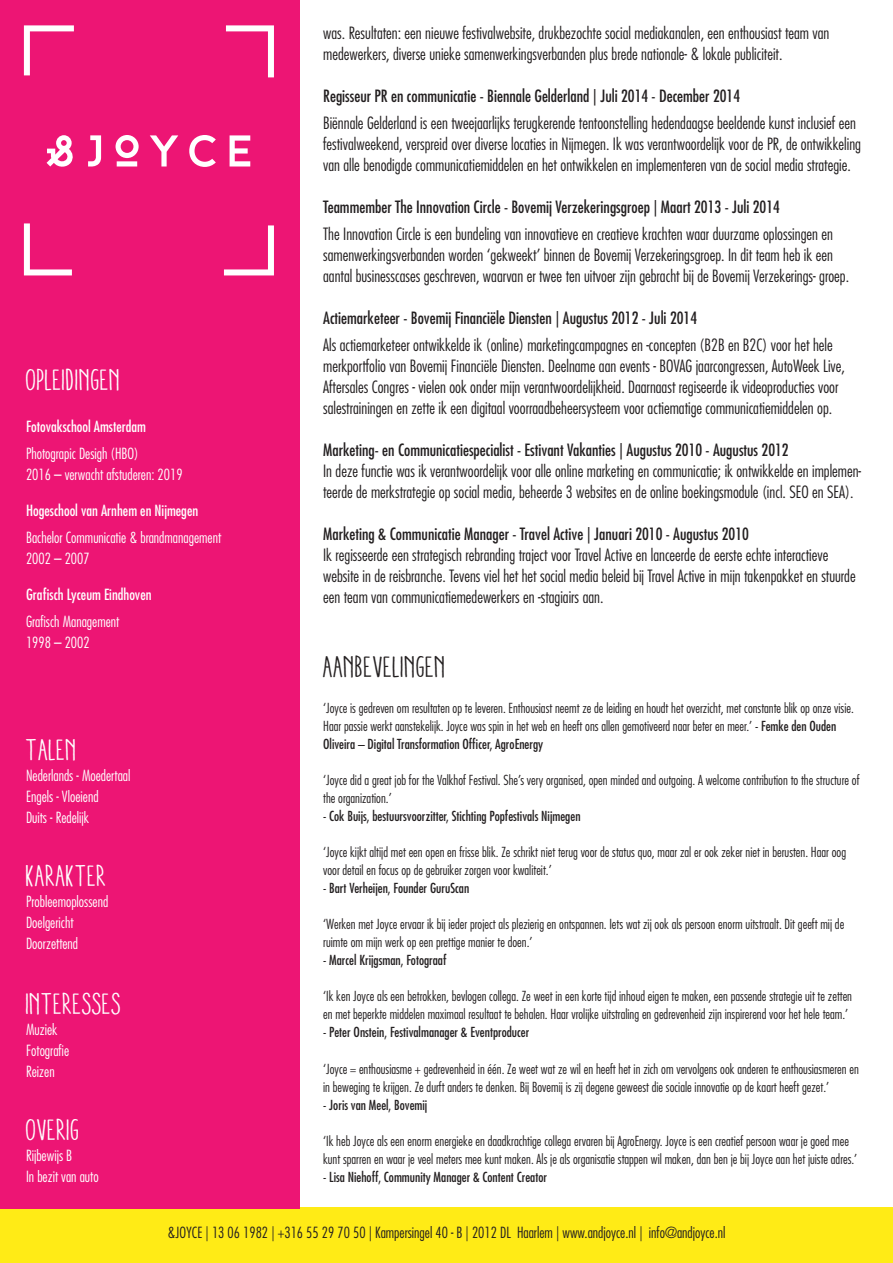
<style>
.page{position:relative;width:893px;height:1263px;background:#fff}
.page>*{position:absolute;margin:0;border:0;box-sizing:border-box;transform-origin:0 0}
.t1{font:condensed 30px "Aracne";color:#fff}
.t2{font:condensed 30px "Aracne";color:#231f20}
.t3{font:300 condensed 16.5px/21px "Futura Std";color:#231f20}
.t4{font:condensed 16.5px "Futura Std";color:#231f20}
.t5{font:300 condensed 15px "Futura Std";color:#fff}
.t6{font:300 condensed 15px "Futura Std";color:#231f20}
.t7{font:condensed 15px "Futura Std";color:#fff}
.t8{font:300 condensed 13.5px/18px "Futura Std";color:#231f20}
.t9{font:condensed 13.5px "Futura Std";color:#231f20}
.s1{font-weight:400}
</style>
<div class="page">
<div style="left:0;top:1208px;width:893px;height:55px;background:#ffeb16"></div>
<div style="left:0;top:0;width:300px;height:1208px;background:#ed1574"></div>
<svg style="left:24px;top:25px;width:250px;height:250px"></svg>
<p class="t1" style="left:26px;top:362px;width:97px">OPLEIDINGEN</p>
<p class="t7" style="left:26px;top:417px;width:122px">Fotovakschool Amsterdam</p>
<p class="t5" style="left:26px;top:444px;width:114px">Photograpic Desigh (HBO)</p>
<p class="t5" style="left:26px;top:465px;width:158px">2016 – verwacht afstuderen: 2019</p>
<p class="t7" style="left:26px;top:501px;width:174px">Hogeschool van Arnhem en Nijmegen</p>
<p class="t5" style="left:26px;top:528px;width:197px">Bachelor Communicatie &amp; brandmanagement</p>
<p class="t5" style="left:26px;top:549px;width:65px">2002 – 2007</p>
<p class="t7" style="left:26px;top:585px;width:127px">Grafisch Lyceum Eindhoven</p>
<p class="t5" style="left:26px;top:612px;width:95px">Grafisch Management</p>
<p class="t5" style="left:26px;top:633px;width:65px">1998 – 2002</p>
<p class="t1" style="left:26px;top:732px;width:53px">TALEN</p>
<p class="t5" style="left:26px;top:767px;width:106px">Nederlands - Moedertaal</p>
<p class="t5" style="left:26px;top:788px;width:74px">Engels - Vloeiend</p>
<p class="t5" style="left:26px;top:809px;width:65px">Duits - Redelijk</p>
<p class="t1" style="left:26px;top:858px;width:82px">KARAKTER</p>
<p class="t5" style="left:26px;top:893px;width:84px">Probleemoplossend</p>
<p class="t5" style="left:26px;top:914px;width:49px">Doelgericht</p>
<p class="t5" style="left:26px;top:935px;width:54px">Doorzettend</p>
<p class="t1" style="left:26px;top:986px;width:97px">INTERESSES</p>
<p class="t5" style="left:26px;top:1020px;width:33px">Muziek</p>
<p class="t5" style="left:26px;top:1041px;width:45px">Fotografie</p>
<p class="t5" style="left:26px;top:1062px;width:30px">Reizen</p>
<p class="t1" style="left:26px;top:1112px;width:56px">OVERIG</p>
<p class="t5" style="left:26px;top:1146px;width:48px">Rijbewijs B</p>
<p class="t5" style="left:26px;top:1167px;width:74px">In bezit van auto</p>
<p class="t3" style="left:323px;top:23px;width:508px">was. Resultaten: een nieuwe festivalwebsite, drukbezochte social mediakanalen, een enthousiast team van medewerkers, diverse unieke samenwerkingsverbanden plus brede nationale- &amp; lokale publiciteit.</p>
<p class="t4" style="left:323px;top:86px;width:418px">Regisseur PR en communicatie - Biennale Gelderland | Juli 2014 - December 2014</p>
<p class="t3" style="left:323px;top:113px;width:539px">Biënnale Gelderland is een tweejaarlijks terugkerende tentoonstelling hedendaagse beeldende kunst inclusief een festivalweekend, verspreid over diverse locaties in Nijmegen. Ik was verantwoordelijk voor de PR, de ontwikkeling van alle benodigde communicatiemiddelen en het ontwikkelen en implementeren van de social media strategie.</p>
<p class="t4" style="left:323px;top:197px;width:458px">Teammember The Innovation Circle - Bovemij Verzekeringsgroep | Maart 2013 - Juli 2014</p>
<p class="t3" style="left:323px;top:224px;width:527px">The Innovation Circle is een bundeling van innovatieve en creatieve krachten waar duurzame oplossingen en samenwerkingsverbanden worden ‘gekweekt’ binnen de Bovemij Verzekeringsgroep. In dit team heb ik een aantal businesscases geschreven, waarvan er twee ten uitvoer zijn gebracht bij de Bovemij Verzekerings- groep.</p>
<p class="t4" style="left:323px;top:308px;width:375px">Actiemarketeer - Bovemij Financiële Diensten | Augustus 2012 - Juli 2014</p>
<p class="t3" style="left:323px;top:335px;width:523px">Als actiemarketeer ontwikkelde ik (online) marketingcampagnes en -concepten (B2B en B2C) voor het hele merkportfolio van Bovemij Financiële Diensten. Deelname aan events - BOVAG jaarcongressen, AutoWeek Live, Aftersales Congres - vielen ook onder mijn verantwoordelijkheid. Daarnaast regiseerde ik videoproducties voor salestrainingen en zette ik een digitaal voorraadbeheersysteem voor actiematige communicatiemiddelen op.</p>
<p class="t4" style="left:323px;top:440px;width:467px">Marketing- en Communicatiespecialist - Estivant Vakanties | Augustus 2010 - Augustus 2012</p>
<p class="t3" style="left:323px;top:461px;width:539px">In deze functie was ik verantwoordelijk voor alle online marketing en communicatie; ik ontwikkelde en implemen&shy;teerde de merkstrategie op social media, beheerde 3 websites en de online boekingsmodule (incl. SEO en SEA).</p>
<p class="t4" style="left:323px;top:524px;width:427px">Marketing &amp; Communicatie Manager - Travel Active | Januari 2010 - Augustus 2010</p>
<p class="t3" style="left:323px;top:545px;width:534px">Ik regisseerde een strategisch rebranding traject voor Travel Active en lanceerde de eerste echte interactieve website in de reisbranche. Tevens viel het het social media beleid bij Travel Active in mijn takenpakket en stuurde een team van communicatiemedewerkers en -stagiairs aan.</p>
<p class="t2" style="left:323px;top:650px;width:125px">AANBEVELINGEN</p>
<p class="t8" style="left:323px;top:699px;width:532px">‘Joyce is gedreven om resultaten op te leveren. Enthousiast neemt ze de leiding en houdt het overzicht, met constante blik op onze visie.<br>Haar passie werkt aanstekelijk. Joyce was spin in het web en heeft ons allen gemotiveerd naar beter en meer.’ <span class="s1">- Femke den Ouden<br>Oliveira – Digital Transformation Officer, AgroEnergy</span></p>
<p class="t8" style="left:323px;top:771px;width:538px">‘Joyce did a great job for the Valkhof Festival. She’s very organised, open minded and outgoing. A welcome contribution to the structure of the organization.’</p>
<p class="t9" style="left:323px;top:808px;width:259px">- Cok Buijs, bestuursvoorzitter, Stichting Popfestivals Nijmegen</p>
<p class="t8" style="left:323px;top:843px;width:524px">‘Joyce kijkt altijd met een open en frisse blik. Ze schrikt niet terug voor de status quo, maar zal er ook zeker niet in berusten. Haar oog voor detail en focus op de gebruiker zorgen voor kwaliteit.’</p>
<p class="t9" style="left:323px;top:880px;width:148px">- Bart Verheijen, Founder GuruScan</p>
<p class="t8" style="left:323px;top:915px;width:523px">‘Werken met Joyce ervaar ik bij ieder project als plezierig en ontspannen. Iets wat zij ook als persoon enorm uitstraalt. Dit geeft mij de ruimte om mijn werk op een prettige manier te doen.’</p>
<p class="t9" style="left:323px;top:952px;width:125px">- Marcel Krijgsman, Fotograaf</p>
<p class="t8" style="left:323px;top:987px;width:530px">‘Ik ken Joyce als een betrokken, bevlogen collega. Ze weet in een korte tijd inhoud eigen te maken, een passende strategie uit te zetten en met beperkte middelen maximaal resultaat te behalen. Haar vrolijke uitstraling en gedrevenheid zijn inspirerend voor het hele team.’</p>
<p class="t9" style="left:323px;top:1024px;width:208px">- Peter Onstein, Festivalmanager &amp; Eventproducer</p>
<p class="t8" style="left:323px;top:1059px;width:537px">‘Joyce = enthousiasme + gedrevenheid in één. Ze weet wat ze wil en heeft het in zich om vervolgens ook anderen te enthousiasmeren en in beweging te krijgen. Ze durft anders te denken. Bij Bovemij is zij degene geweest die sociale innovatie op de kaart heeft gezet.’</p>
<p class="t9" style="left:323px;top:1096px;width:106px">- Joris van Meel, Bovemij</p>
<p class="t8" style="left:323px;top:1131px;width:536px">‘Ik heb Joyce als een enorm energieke en daadkrachtige collega ervaren bij AgroEnergy. Joyce is een creatief persoon waar je goed mee kunt sparren en waar je veel meters mee kunt maken. Als je als organisatie stappen wil maken, dan ben je bij Joyce aan het juiste adres.’</p>
<p class="t9" style="left:323px;top:1168px;width:225px">- Lisa Niehoff, Community Manager &amp; Content Creator</p>
<p class="t6" style="left:167px;top:1224px;width:560px">&amp;JOYCE | 13 06 1982 | +316 55 29 70 50 | Kampersingel 40 - B | 2012 DL Haarlem | www.andjoyce.nl | info@andjoyce.nl</p>
</div>
